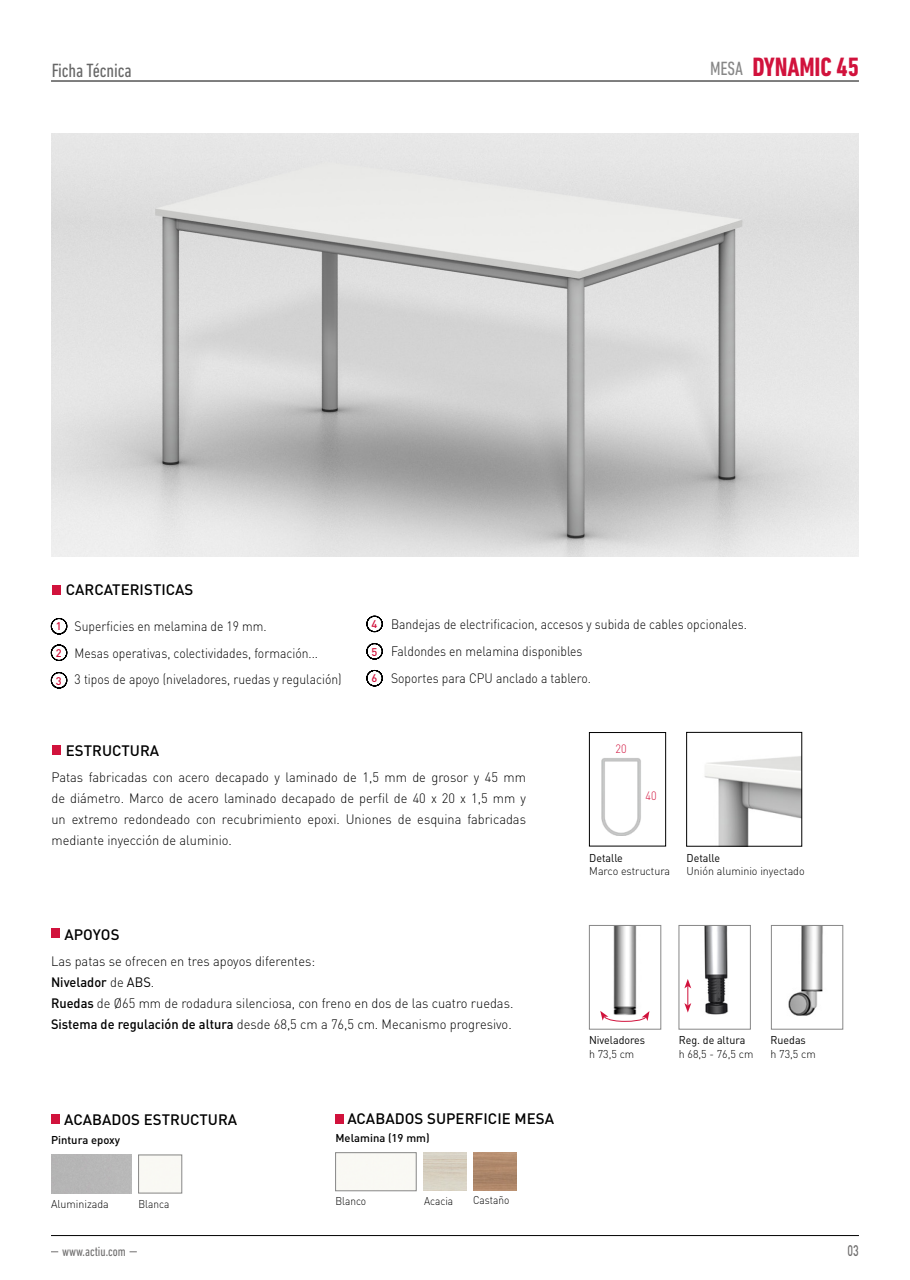
<style>
.page{position:relative;width:910px;height:1280px;background:#fff}
.page>*{position:absolute;margin:0;border:0;box-sizing:border-box;transform-origin:0 0}
.t1{font:700 condensed 27px "DIN Next LT Pro";letter-spacing:-.005em;color:#d1123c}
.t2{font:condensed 19.5px "DIN Next LT Pro";letter-spacing:-.005em;color:#000}
.t3{font:condensed 19.5px "DIN Next LT Pro";color:#878787}
.t4{font:500 15.15px "DIN Pro";color:#706f6f;scale:.7 1}
.t5{font:500 15px "DIN Pro";letter-spacing:.005em;color:#000}
.t6{font:300 13.5px/21px "DIN Pro";color:#000;text-align:justify;scale:.95 1}
.t7{font:300 13.5px "DIN Pro";color:#000;scale:.9 1}
.t8{font:500 13.5px "DIN Pro";color:#000;scale:.95 1}
.t9{font:condensed 13.5px "DIN Next LT Pro";color:#706f6f}
.t10{font:300 12px "DIN Pro";color:#d1123c;scale:.9 1}
.t11{font:300 11.25px "DIN Pro";color:#000;scale:.95 1}
.t12{font:11.25px "DIN Pro";color:#000;scale:.95 1}
.t13{font:500 11.25px "DIN Pro";color:#000}
.t14{font:300 11.25px "DIN Pro";color:#000;scale:.9 1}
.t15{font:500 10.95px "DIN Pro";color:#d1123c}
.s1{font-weight:300}
.s2{font-weight:400}
.s3{font-weight:500}
</style>
<div class="page">
<hr style="left:51px;top:81px;width:808px;height:1px;background:#000">
<hr style="left:51px;top:1235px;width:808px;height:1px;background:#000">
<img style="left:51px;top:134px;width:808px;height:422px">
<div style="left:52px;top:745px;width:9px;height:10px;background:#d1123c"></div>
<div style="left:52px;top:585px;width:9px;height:10px;background:#d1123c"></div>
<div style="left:51px;top:1114px;width:9px;height:10px;background:#d1123c"></div>
<div style="left:51px;top:928px;width:9px;height:10px;background:#d1123c"></div>
<img style="left:613px;top:927px;width:37px;height:86px">
<div style="left:589px;top:925px;width:72px;height:104px;border:1px solid #878787"></div>
<svg style="left:600px;top:1011px;width:49px;height:11px"></svg>
<img style="left:788px;top:927px;width:35px;height:89px">
<div style="left:771px;top:925px;width:72px;height:104px;border:1px solid #878787"></div>
<div style="left:335px;top:1114px;width:9px;height:9px;background:#d1123c"></div>
<div style="left:335px;top:1152px;width:81px;height:39px;border:1px solid #878787"></div>
<img style="left:687px;top:927px;width:41px;height:88px">
<svg style="left:684px;top:979px;width:7px;height:33px"></svg>
<svg style="left:51px;top:618px;width:16px;height:16px"></svg>
<svg style="left:51px;top:645px;width:16px;height:16px"></svg>
<svg style="left:51px;top:672px;width:16px;height:16px"></svg>
<svg style="left:367px;top:616px;width:16px;height:16px"></svg>
<svg style="left:367px;top:643px;width:16px;height:16px"></svg>
<div style="left:138px;top:1155px;width:44px;height:38px;border:1px solid #878787"></div>
<div style="left:589px;top:732px;width:77px;height:114px;border:1px solid #000"></div>
<img style="left:473px;top:1152px;width:43px;height:39px">
<img style="left:601px;top:758px;width:40px;height:77px">
<img style="left:704px;top:756px;width:96px;height:88px">
<div style="left:686px;top:732px;width:116px;height:114px;border:1px solid #000"></div>
<svg style="left:367px;top:670px;width:16px;height:16px"></svg>
<h2 class="t2" style="left:51px;top:59px;width:82px">Ficha Técnica</h2>
<p class="t3" style="left:710px;top:58px;width:34px">MESA</p>
<h1 class="t1" style="left:752px;top:51px;width:108px">DYNAMIC 45</h1>
<p class="t5" style="left:66px;top:579px;width:129px">CARCATERISTICAS</p>
<p class="t15" style="left:56px;top:619px;width:7px">1</p>
<p class="t15" style="left:56px;top:645px;width:7px">2</p>
<p class="t15" style="left:56px;top:673px;width:7px">3</p>
<p class="t7" style="left:75px;top:617px;width:215px">Superficies en melamina de 19 mm.</p>
<p class="t7" style="left:75px;top:643px;width:272px">Mesas operativas, colectividades, formación...</p>
<p class="t15" style="left:371px;top:617px;width:7px">4</p>
<p class="t15" style="left:371px;top:644px;width:7px">5</p>
<p class="t7" style="left:391px;top:615px;width:397px">Bandejas de electrificacion, accesos y subida de cables opcionales.</p>
<p class="t7" style="left:391px;top:642px;width:214px">Faldondes en melamina disponibles</p>
<p class="t7" style="left:75px;top:670px;width:298px">3 tipos de apoyo (niveladores, ruedas y regulación)</p>
<p class="t7" style="left:391px;top:669px;width:224px">Soportes para CPU anclado a tablero.</p>
<p class="t15" style="left:371px;top:671px;width:7px">6</p>
<p class="t5" style="left:66px;top:741px;width:95px">ESTRUCTURA</p>
<p class="t6" style="left:51px;top:766px;width:501px">Patas fabricadas con acero decapado y laminado de 1,5 mm de grosor y 45 mm de diámetro. Marco de acero laminado decapado de perfil de 40 x 20 x 1,5 mm y un extremo redondeado con recubrimiento epoxi. Uniones de esquina fabricadas mediante inyección de aluminio.</p>
<p class="t5" style="left:64px;top:924px;width:57px">APOYOS</p>
<p class="t6" style="left:51px;top:950px;width:280px">Las patas se ofrecen en tres apoyos diferentes:</p>
<p class="t8" style="left:51px;top:973px;width:110px">Nivelador <span class="s1">de</span> <span class="s2">ABS</span><span class="s1">.</span></p>
<p class="t6" style="left:51px;top:992px;width:488px"><span class="s3">Ruedas</span> de Ø65 mm de rodadura silenciosa, con freno en dos de las cuatro ruedas.</p>
<p class="t6" style="left:51px;top:1013px;width:486px"><span class="s3">Sistema de regulación de altura</span> desde 68,5 cm a 76,5 cm. Mecanismo progresivo.</p>
<p class="t5" style="left:64px;top:1109px;width:175px">ACABADOS ESTRUCTURA</p>
<p class="t5" style="left:347px;top:1108px;width:208px">ACABADOS SUPERFICIE MESA</p>
<p class="t13" style="left:51px;top:1133px;width:71px">Pintura epoxy</p>
<p class="t13" style="left:335px;top:1130px;width:96px">Melamina (19 mm)</p>
<p class="t11" style="left:51px;top:1197px;width:62px">Aluminizada</p>
<p class="t14" style="left:138px;top:1196px;width:36px">Blanca</p>
<p class="t14" style="left:335px;top:1193px;width:36px">Blanco</p>
<p class="t14" style="left:424px;top:1193px;width:34px">Acacia</p>
<p class="t14" style="left:473px;top:1192px;width:42px">Castaño</p>
<p class="t10" style="left:615px;top:740px;width:14px">20</p>
<p class="t10" style="left:645px;top:788px;width:14px">40</p>
<p class="t12" style="left:589px;top:850px;width:37px">Detalle</p>
<p class="t11" style="left:589px;top:864px;width:87px">Marco estructura</p>
<p class="t12" style="left:686px;top:850px;width:37px">Detalle</p>
<p class="t11" style="left:686px;top:864px;width:126px">Unión aluminio inyectado</p>
<p class="t12" style="left:589px;top:1033px;width:61px">Niveladores</p>
<p class="t11" style="left:589px;top:1046px;width:49px">h 73,5 cm</p>
<p class="t12" style="left:679px;top:1033px;width:72px">Reg. de altura</p>
<p class="t11" style="left:679px;top:1046px;width:80px">h 68,5 - 76,5 cm</p>
<p class="t12" style="left:770px;top:1033px;width:39px">Ruedas</p>
<p class="t11" style="left:770px;top:1046px;width:49px">h 73,5 cm</p>
<p class="t9" style="left:62px;top:1243px;width:65px">www.actiu.com</p>
<p class="t4" style="left:848px;top:1240px;width:18px">03</p>
</div>
